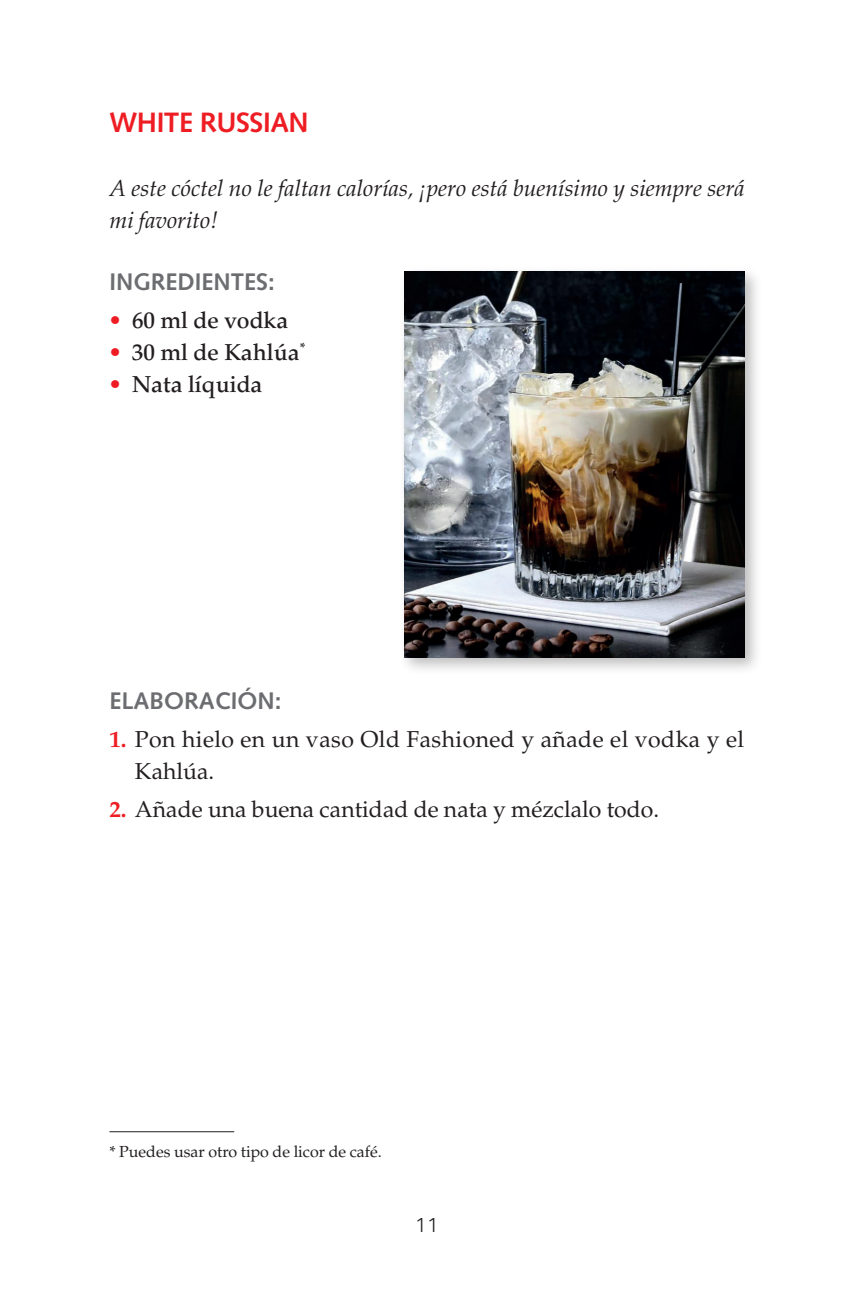
<style>
.page{position:relative;width:845px;height:1301px;background:#fff}
.page>*{position:absolute;margin:0;border:0;box-sizing:border-box;transform-origin:0 0}
.t1{font:700 28px "Syntax LT Std";letter-spacing:-.02em;color:#ee1d23}
.t2{font:700 24px "Syntax LT Std";color:#6c6d70}
.t3{font:italic 23px/32px "Palatino LT Std";color:#231f20}
.t4{font:23px/32px "Palatino LT Std";letter-spacing:.02em;color:#231f20}
.t5{font:23px "Palatino LT Std";color:#231f20}
.t6{font:500 23px "Palatino LT Std";color:#231f20}
.t7{font:300 20px "Core Sans A35";color:#231f20}
.t8{font:16px "Palatino LT Std";color:#231f20}
.s1{color:#ee1d23}
.s2{font-weight:700;color:#ee1d23}
</style>
<div class="page">
<hr style="left:109px;top:1131px;width:125px;height:1px;background:#231f20">
<div style="left:398px;top:266px;width:365px;height:409px;background:#231f20;opacity:.3"></div>
<img style="left:404px;top:271px;width:340px;height:386px">
<p class="t1" style="left:109px;top:106px;width:201px">WHITE RUSSIAN</p>
<p class="t3" style="left:109px;top:173px;width:637px">A este cóctel no le faltan calorías, ¡pero está buenísimo y siempre será mi favorito!</p>
<p class="t2" style="left:109px;top:268px;width:167px">INGREDIENTES:</p>
<p class="t6" style="left:109px;top:306px;width:180px"><span class="s1">•</span> 60 ml de vodka</p>
<p class="t6" style="left:109px;top:338px;width:198px"><span class="s1">•</span> 30 ml de Kahlúa<sup>*</sup></p>
<p class="t6" style="left:109px;top:370px;width:155px"><span class="s1">•</span> Nata líquida</p>
<p class="t2" style="left:109px;top:687px;width:173px">ELABORACIÓN:</p>
<p class="t4" style="left:135px;top:723px;width:611px;text-indent:-26px"><span class="s2">1.</span> Pon hielo en un vaso Old Fashioned y añade el vodka y el<br>Kahlúa.</p>
<p class="t5" style="left:109px;top:795px;width:551px"><span class="s2">2.</span> Añade una buena cantidad de nata y mézclalo todo.</p>
<p class="t8" style="left:109px;top:1142px;width:274px">* Puedes usar otro tipo de licor de café.</p>
<p class="t7" style="left:415px;top:1211px;width:25px">11</p>
</div>
